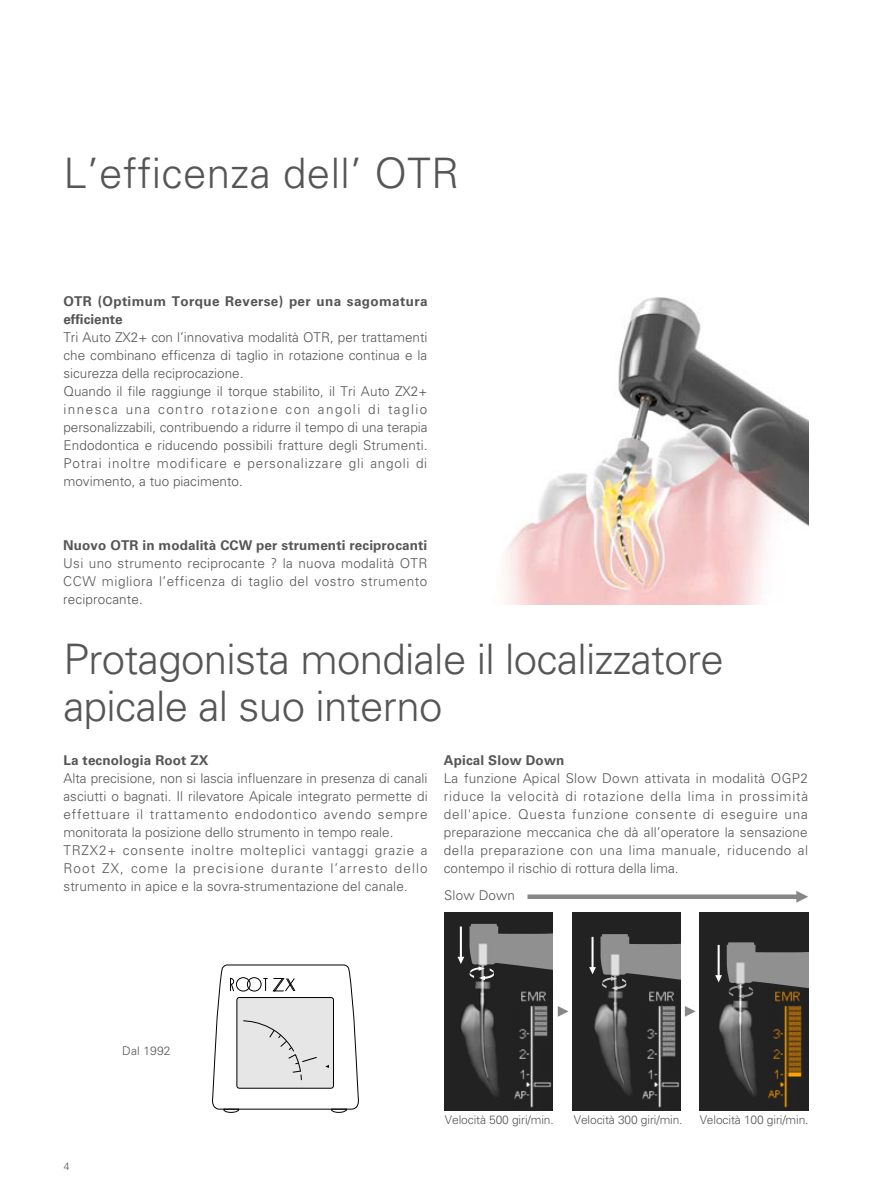
<style>
.page{position:relative;width:893px;height:1191px;background:#fff}
.page>*{position:absolute;margin:0;border:0;box-sizing:border-box;transform-origin:0 0}
.headline_1__28pt{font:300 42px/46.5px "Univers LT Pro 45";letter-spacing:-.015em;color:#565656}
.headline_1__28pt-2{font:300 42px "Univers LT Pro 45";letter-spacing:.01em;color:#565656}
.body_text_8pt_-_jp{font:300 13.5px/18px "Univers LT Pro 45";color:#565656;text-align:justify}
.body_text_8pt_-_jp-2{font:700 13.5px/18px "Univers LT Pro 65";letter-spacing:.01em;color:#565656}
.body_text_8pt_-_jp-3{font:300 12px "Univers LT Pro 45";letter-spacing:-.01em;color:#565656}
.t1{font:300 10.5px "Univers LT Pro 45";color:#565656}
</style>
<div class="page">
<img style="left:444px;top:912px;width:109px;height:198px">
<img style="left:573px;top:912px;width:108px;height:198px">
<img style="left:641px;top:998px;width:40px;height:111px">
<img style="left:513px;top:998px;width:40px;height:111px">
<svg style="left:212px;top:964px;width:147px;height:149px"></svg>
<img style="left:699px;top:912px;width:109px;height:198px">
<img style="left:767px;top:998px;width:40px;height:111px">
<svg style="left:558px;top:1006px;width:10px;height:10px"></svg>
<svg style="left:685px;top:1006px;width:11px;height:10px"></svg>
<svg style="left:457px;top:921px;width:352px;height:77px;background:#636363"></svg>
<hr style="left:718px;top:945px;width:2px;height:31px;background:#fff">
<img style="left:503px;top:297px;width:305px;height:308px">
<svg style="left:796px;top:891px;width:12px;height:11px"></svg>
<div style="left:527px;top:894px;width:271px;height:5px;background:#878786"></div>
<p class="headline_1__28pt-2" style="left:63px;top:145px;width:397px">L’efficenza dell’ OTR</p>
<p class="body_text_8pt_-_jp-2" style="left:63px;top:291px;width:366px">OTR (Optimum Torque Reverse) per una sagomatura efficiente</p>
<p class="body_text_8pt_-_jp" style="left:63px;top:327px;width:366px">Tri Auto ZX2+ con l’innovativa modalità OTR, per trattamenti che combinano efficenza di taglio in rotazione continua e la sicurezza della reciprocazione.</p>
<p class="body_text_8pt_-_jp" style="left:63px;top:381px;width:366px">Quando il file raggiunge il torque stabilito, il Tri Auto ZX2+ innesca una contro rotazione con angoli di taglio personalizzabili, contribuendo a ridurre il tempo di una terapia Endodontica e riducendo possibili fratture degli Strumenti.<br>Potrai inoltre modificare e personalizzare gli angoli di movimento, a tuo piacimento.</p>
<p class="body_text_8pt_-_jp-2" style="left:63px;top:536px;width:366px">Nuovo OTR in modalità CCW per strumenti reciprocanti</p>
<p class="body_text_8pt_-_jp" style="left:63px;top:554px;width:366px">Usi uno strumento reciprocante ? la nuova modalità OTR CCW migliora l’efficenza di taglio del vostro strumento reciprocante.</p>
<p class="headline_1__28pt" style="left:64px;top:635px;width:662px">Protagonista mondiale il localizzatore apicale al suo interno</p>
<p class="body_text_8pt_-_jp-2" style="left:63px;top:751px;width:147px">La tecnologia Root ZX</p>
<p class="body_text_8pt_-_jp" style="left:63px;top:769px;width:366px">Alta precisione, non si lascia influenzare in presenza di canali asciutti o bagnati. Il rilevatore Apicale integrato permette di effettuare il trattamento endodontico avendo sempre monitorata la posizione dello strumento in tempo reale.</p>
<p class="body_text_8pt_-_jp" style="left:63px;top:841px;width:366px">TRZX2+ consente inoltre molteplici vantaggi grazie a Root ZX, come la precisione durante l’arresto dello strumento in apice e la sovra-strumentazione del canale.</p>
<p class="body_text_8pt_-_jp-2" style="left:444px;top:751px;width:122px">Apical Slow Down</p>
<p class="body_text_8pt_-_jp" style="left:444px;top:769px;width:366px">La funzione Apical Slow Down attivata in modalità OGP2 riduce la velocità di rotazione della lima in prossimità dell'apice. Questa funzione consente di eseguire una preparazione meccanica che dà all’operatore la sensazione della preparazione con una lima manuale, riducendo al contempo il rischio di rottura della lima.</p>
<p class="body_text_8pt_-_jp" style="left:444px;top:886px;width:72px">Slow Down</p>
<p class="t1" style="left:64px;top:1159px;width:7px">4</p>
<p class="body_text_8pt_-_jp-3" style="left:122px;top:1043px;width:50px">Dal 1992</p>
<p class="body_text_8pt_-_jp-3" style="left:445px;top:1112px;width:110px">Velocità 500 giri/min.</p>
<p class="body_text_8pt_-_jp-3" style="left:574px;top:1112px;width:110px">Velocità 300 giri/min.</p>
<p class="body_text_8pt_-_jp-3" style="left:700px;top:1112px;width:110px">Velocità 100 giri/min.</p>
</div>
